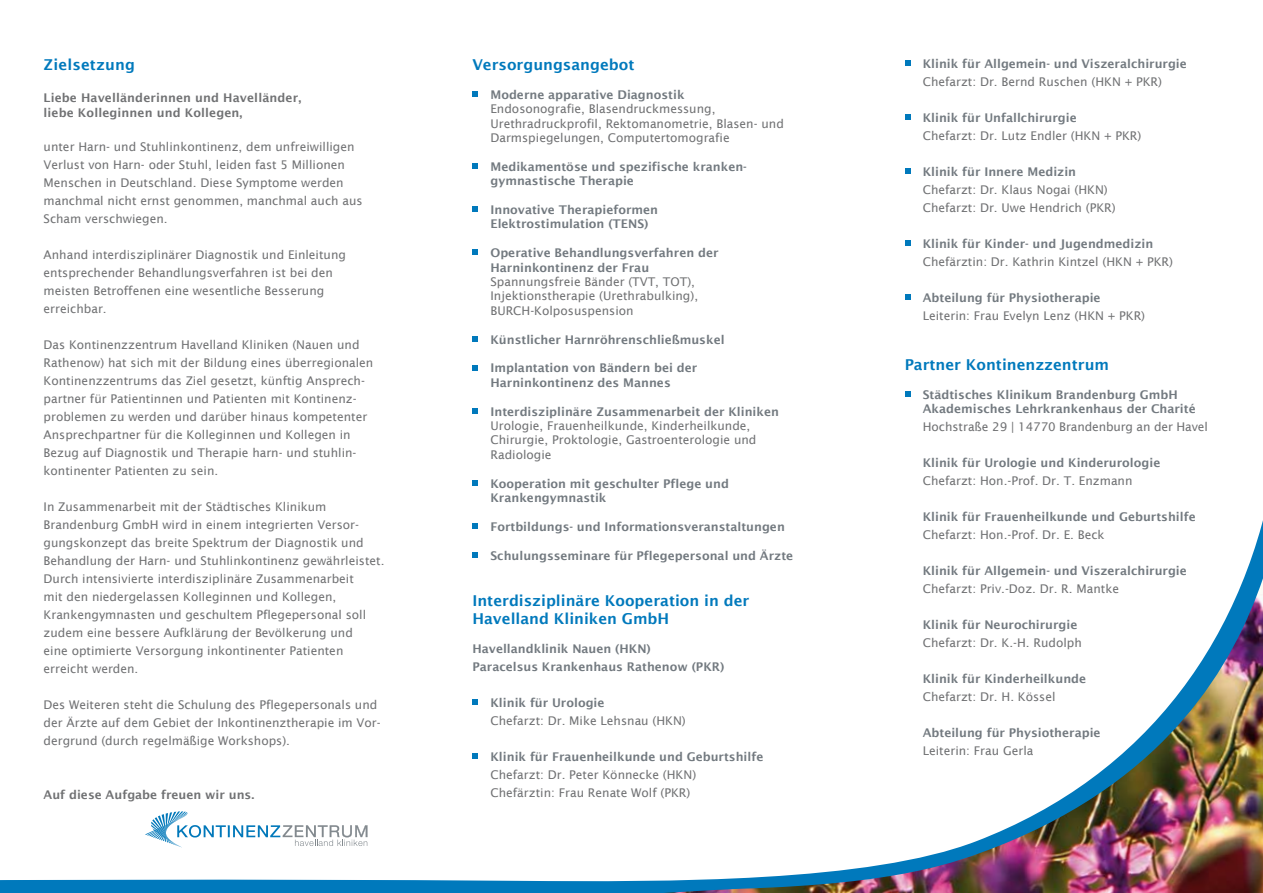
<style>
.page{position:relative;width:1263px;height:893px;background:#fff}
.page>*{position:absolute;margin:0;border:0;box-sizing:border-box;transform-origin:0 0}
.t1{font:600 15px/18px "Lucida Sans";color:#0079bc}
.t2{font:12px/18px "Lucida Sans";color:#707173}
.t3{font:600 12px/14.4px "Lucida Sans";color:#72797f}
.t4{font:600 12px/15.8px "Lucida Sans";letter-spacing:.01em;color:#707173}
</style>
<div class="page">
<svg style="left:0;top:520px;width:1263px;height:373px"></svg>
<img style="left:663px;top:578px;width:600px;height:315px">
<svg style="left:472px;top:91px;width:6px;height:6px"></svg>
<svg style="left:472px;top:163px;width:6px;height:6px"></svg>
<svg style="left:472px;top:206px;width:6px;height:6px"></svg>
<svg style="left:472px;top:250px;width:6px;height:5px"></svg>
<svg style="left:472px;top:336px;width:6px;height:6px"></svg>
<svg style="left:472px;top:365px;width:6px;height:5px"></svg>
<svg style="left:472px;top:408px;width:6px;height:6px"></svg>
<svg style="left:472px;top:480px;width:6px;height:6px"></svg>
<svg style="left:472px;top:523px;width:6px;height:6px"></svg>
<svg style="left:472px;top:552px;width:6px;height:6px"></svg>
<svg style="left:472px;top:700px;width:6px;height:5px"></svg>
<svg style="left:472px;top:754px;width:6px;height:5px"></svg>
<svg style="left:905px;top:60px;width:5px;height:6px"></svg>
<svg style="left:905px;top:114px;width:5px;height:6px"></svg>
<svg style="left:905px;top:168px;width:5px;height:6px"></svg>
<svg style="left:905px;top:240px;width:5px;height:6px"></svg>
<svg style="left:905px;top:294px;width:5px;height:6px"></svg>
<svg style="left:905px;top:391px;width:5px;height:6px"></svg>
<svg style="left:145px;top:811px;width:222px;height:36px"></svg>
<p class="t1" style="left:44px;top:56px;width:93px">Zielsetzung</p>
<p class="t4" style="left:44px;top:89px;width:259px">Liebe Havelländerinnen und Havelländer, liebe Kolleginnen und Kollegen,</p>
<p class="t2" style="left:44px;top:138px;width:320px">unter Harn- und Stuhlinkontinenz, dem unfreiwilligen Verlust von Harn- oder Stuhl, leiden fast 5 Millionen Menschen in Deutschland. Diese Symptome werden manchmal nicht ernst genommen, manchmal auch aus Scham verschwiegen.</p>
<p class="t2" style="left:44px;top:246px;width:304px">Anhand interdisziplinärer Diagnostik und Einleitung entsprechender Behandlungsverfahren ist bei den meisten Betroffenen eine wesentliche Besserung erreichbar.</p>
<p class="t2" style="left:44px;top:336px;width:331px">Das Kontinenzzentrum Havelland Kliniken (Nauen und Rathenow) hat sich mit der Bildung eines überregionalen Kontinenzzentrums das Ziel gesetzt, künftig Ansprech&shy;partner für Patientinnen und Patienten mit Kontinenz&shy;problemen zu werden und darüber hinaus kompetenter Ansprechpartner für die Kolleginnen und Kollegen in Bezug auf Diagnostik und Therapie harn- und stuhlin&shy;kontinenter Patienten zu sein.</p>
<p class="t2" style="left:44px;top:498px;width:342px">In Zusammenarbeit mit der Städtisches Klinikum Brandenburg GmbH wird in einem integrierten Versor&shy;gungskonzept das breite Spektrum der Diagnostik und Behandlung der Harn- und Stuhlinkontinenz gewährleistet.<br>Durch intensivierte interdisziplinäre Zusammenarbeit<br>mit den niedergelassen Kolleginnen und Kollegen, Krankengymnasten und geschultem Pflegepersonal soll zudem eine bessere Aufklärung der Bevölkerung und<br>eine optimierte Versorgung inkontinenter Patienten erreicht werden.</p>
<p class="t2" style="left:44px;top:696px;width:339px">Des Weiteren steht die Schulung des Pflegepersonals und der Ärzte auf dem Gebiet der Inkontinenztherapie im Vor&shy;dergrund (durch regelmäßige Workshops).</p>
<p class="t4" style="left:44px;top:787px;width:212px">Auf diese Aufgabe freuen wir uns.</p>
<p class="t1" style="left:472px;top:56px;width:163px">Versorgungsangebot</p>
<p class="t3" style="left:490px;top:87px;width:196px">Moderne apparative Diagnostik</p>
<p class="t2" style="left:490px;top:102px;width:295px;line-height:14.4px">Endosonografie, Blasendruckmessung,<br>Urethradruckprofil, Rektomanometrie, Blasen- und<br>Darmspiegelungen, Computertomografie</p>
<p class="t3" style="left:490px;top:159px;width:258px">Medikamentöse und spezifische kranken&shy;gymnastische Therapie</p>
<p class="t3" style="left:490px;top:202px;width:169px">Innovative Therapieformen<br>Elektrostimulation (TENS)</p>
<p class="t3" style="left:490px;top:246px;width:230px">Operative Behandlungsverfahren der<br>Harninkontinenz der Frau</p>
<p class="t2" style="left:490px;top:275px;width:209px;line-height:14.4px">Spannungsfreie Bänder (TVT, TOT),<br>Injektionstherapie (Urethrabulking),<br>BURCH-Kolposuspension</p>
<p class="t3" style="left:490px;top:332px;width:236px">Künstlicher Harnröhrenschließmuskel</p>
<p class="t3" style="left:490px;top:361px;width:208px">Implantation von Bändern bei der<br>Harninkontinenz des Mannes</p>
<p class="t3" style="left:490px;top:404px;width:290px">Interdisziplinäre Zusammenarbeit der Kliniken</p>
<p class="t2" style="left:490px;top:419px;width:268px;line-height:14.4px">Urologie, Frauenheilkunde, Kinderheilkunde,<br>Chirurgie, Proktologie, Gastroenterologie und<br>Radiologie</p>
<p class="t3" style="left:490px;top:476px;width:240px">Kooperation mit geschulter Pflege und<br>Krankengymnastik</p>
<p class="t3" style="left:490px;top:519px;width:296px">Fortbildungs- und Informationsveranstaltungen</p>
<p class="t3" style="left:490px;top:548px;width:304px">Schulungsseminare für Pflegepersonal und Ärzte</p>
<p class="t1" style="left:472px;top:592px;width:278px">Interdisziplinäre Kooperation in der<br>Havelland Kliniken GmbH</p>
<p class="t3" style="left:472px;top:640px;width:253px;line-height:18px">Havellandklinik Nauen (HKN)<br>Paracelsus Krankenhaus Rathenow (PKR)</p>
<p class="t3" style="left:490px;top:696px;width:116px">Klinik für Urologie</p>
<p class="t2" style="left:490px;top:712px;width:197px">Chefarzt: Dr. Mike Lehsnau (HKN)</p>
<p class="t3" style="left:490px;top:750px;width:274px">Klinik für Frauenheilkunde und Geburtshilfe</p>
<p class="t2" style="left:490px;top:766px;width:207px">Chefarzt: Dr. Peter Könnecke (HKN)<br>Chefärztin: Frau Renate Wolf (PKR)</p>
<p class="t3" style="left:923px;top:56px;width:266px">Klinik für Allgemein- und Viszeralchirurgie</p>
<p class="t2" style="left:923px;top:72px;width:241px">Chefarzt: Dr. Bernd Ruschen (HKN + PKR)</p>
<p class="t3" style="left:923px;top:110px;width:156px">Klinik für Unfallchirurgie</p>
<p class="t2" style="left:923px;top:126px;width:220px">Chefarzt: Dr. Lutz Endler (HKN + PKR)</p>
<p class="t3" style="left:923px;top:164px;width:155px">Klinik für Innere Medizin</p>
<p class="t2" style="left:923px;top:180px;width:194px">Chefarzt: Dr. Klaus Nogai (HKN)<br>Chefarzt: Dr. Uwe Hendrich (PKR)</p>
<p class="t3" style="left:923px;top:236px;width:232px">Klinik für Kinder- und Jugendmedizin</p>
<p class="t2" style="left:923px;top:252px;width:252px">Chefärztin: Dr. Kathrin Kintzel (HKN + PKR)</p>
<p class="t3" style="left:923px;top:290px;width:179px">Abteilung für Physiotherapie</p>
<p class="t2" style="left:923px;top:306px;width:224px">Leiterin: Frau Evelyn Lenz (HKN + PKR)</p>
<p class="t1" style="left:905px;top:356px;width:206px">Partner Kontinenzzentrum</p>
<p class="t3" style="left:923px;top:387px;width:275px">Städtisches Klinikum Brandenburg GmbH<br>Akademisches Lehrkrankenhaus der Charité</p>
<p class="t2" style="left:923px;top:418px;width:287px">Hochstraße 29 | 14770 Brandenburg an der Havel</p>
<p class="t3" style="left:923px;top:456px;width:239px">Klinik für Urologie und Kinderurologie</p>
<p class="t2" style="left:923px;top:472px;width:211px">Chefarzt: Hon.-Prof. Dr. T. Enzmann</p>
<p class="t3" style="left:923px;top:510px;width:274px">Klinik für Frauenheilkunde und Geburtshilfe</p>
<p class="t2" style="left:923px;top:526px;width:183px">Chefarzt: Hon.-Prof. Dr. E. Beck</p>
<p class="t3" style="left:923px;top:564px;width:266px">Klinik für Allgemein- und Viszeralchirurgie</p>
<p class="t2" style="left:923px;top:580px;width:198px">Chefarzt: Priv.-Doz. Dr. R. Mantke</p>
<p class="t3" style="left:923px;top:618px;width:156px">Klinik für Neurochirurgie</p>
<p class="t2" style="left:923px;top:634px;width:161px">Chefarzt: Dr. K.-H. Rudolph</p>
<p class="t3" style="left:923px;top:672px;width:165px">Klinik für Kinderheilkunde</p>
<p class="t2" style="left:923px;top:688px;width:134px">Chefarzt: Dr. H. Kössel</p>
<p class="t3" style="left:923px;top:726px;width:179px">Abteilung für Physiotherapie</p>
<p class="t2" style="left:923px;top:742px;width:112px">Leiterin: Frau Gerla</p>
</div>
